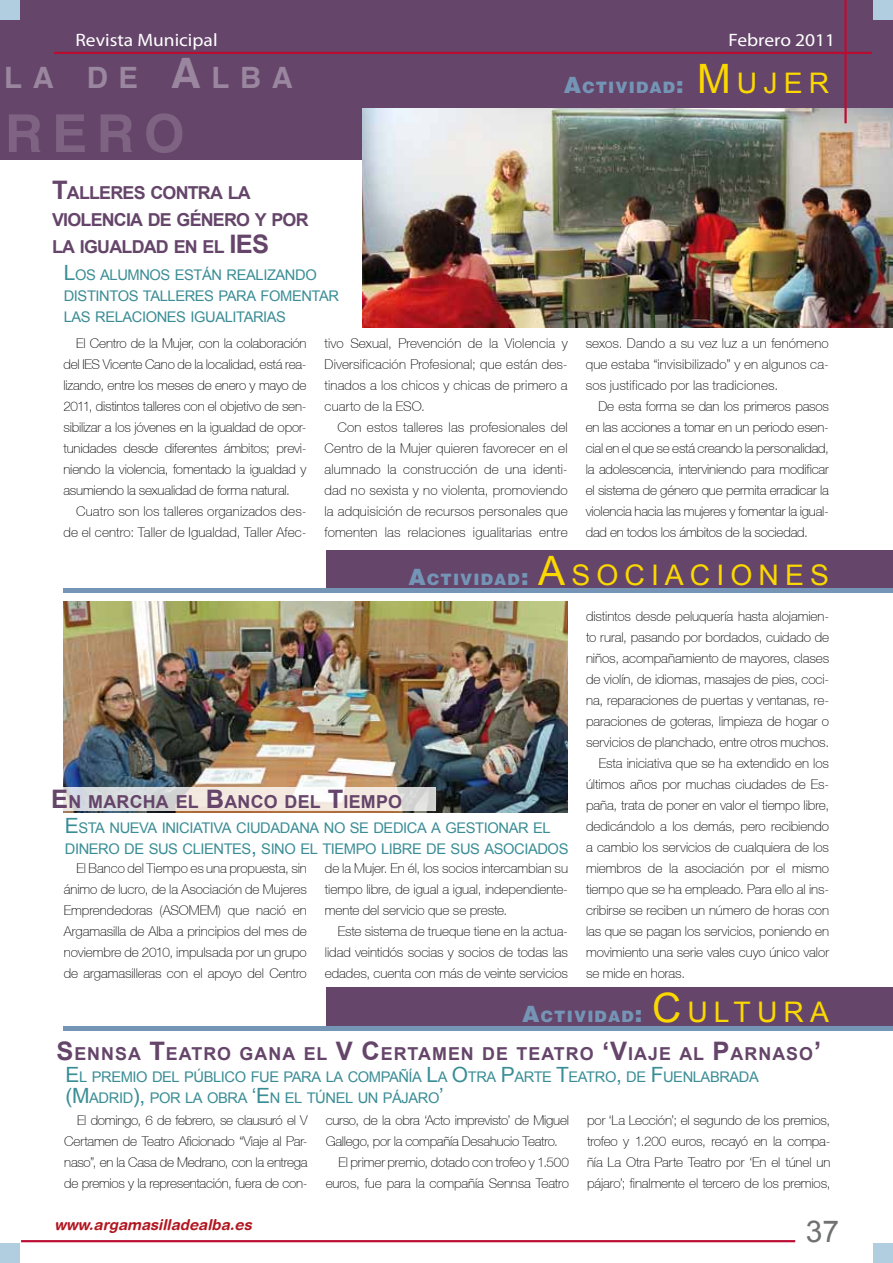
<style>
.page{position:relative;width:893px;height:1263px;background:#fff}
.page>*{position:absolute;margin:0;border:0;box-sizing:border-box;transform-origin:0 0}
.t1{font:700 52.5px "Helvetica";color:#7e6382}
.t2{font:30px "Arial";color:#707172}
.t3{font:700 29.4px "Helvetica";color:#9a869e}
.t4{font:28.35px "Arial";letter-spacing:.215em;color:#fbd800}
.t5{font:18px "Myriad Pro";color:#fff;scale:1.08 1}
.t6{font:700 17.85px/27px "Arial";letter-spacing:-.045em;color:#65456a}
.t7{font:700 17.85px "Arial";letter-spacing:.055em;color:#65456a}
.t8{font:700 17.85px "Arial";letter-spacing:.015em;color:#65456a}
.t9{font:900 15.75px "Helvetica";letter-spacing:.07em;color:#7495b6}
.t10{font:italic 700 15px "Helvetica Rounded";color:#b21721}
.t11{font:14.7px/21px "Arial";letter-spacing:-.03em;color:#3a8d95}
.t12{font:100 13.5px/21px "Helvetica 35";letter-spacing:-.005em;color:#000;text-align:justify}
.s1{font-size:42px}
.s2{font-size:22.5px}
.s3{font-family:"Arial";font-weight:400;font-size:40.5px;color:#fbd800}
.s4{font-family:"Arial";font-weight:400;font-size:28.35px;color:#fbd800}
.s5{font-size:25.5px}
.s6{font-size:21px}
.s7{font-family:"Helvetica";font-weight:900;font-size:22.5px;color:#7495b6}
.s8{font-family:"Helvetica";font-weight:900;font-size:15.75px;color:#7495b6}
.s9{font-size:40.5px}
</style>
<div class="page">
<hr style="left:21px;top:1240px;width:774px;height:2px;background:#bb0c32">
<div style="left:873px;top:1243px;width:20px;height:20px;background:#b0cedf"></div>
<div style="left:0;top:1243px;width:20px;height:20px;background:#b0cedf"></div>
<img style="left:64px;top:602px;width:503px;height:210px">
<svg style="left:63px;top:787px;width:373px;height:23px;background:#e8e3df"></svg>
<div style="left:282px;top:0;width:611px;height:159px;background:#65456a"></div>
<div style="left:0;top:0;width:319px;height:159px;background:#65456a"></div>
<hr style="left:54px;top:52px;width:818px;height:2px;background:#bb0c32">
<div style="left:873px;top:0;width:20px;height:20px;background:#b0cedf"></div>
<div style="left:0;top:0;width:20px;height:20px;background:#b0cedf"></div>
<img style="left:363px;top:108px;width:530px;height:219px">
<hr style="left:844px;top:0;width:3px;height:123px;background:#bb0c32">
<div style="left:326px;top:550px;width:567px;height:42px;background:#65456a"></div>
<hr style="left:64px;top:589px;width:829px;height:4px;background:#7495b6">
<div style="left:326px;top:988px;width:567px;height:42px;background:#65456a"></div>
<hr style="left:64px;top:1026px;width:829px;height:4px;background:#7495b6">
<h3 class="t5" style="left:75px;top:29px;width:133px">Revista Municipal</h3>
<h3 class="t5" style="left:728px;top:29px;width:100px">Febrero 2011</h3>
<h3 class="t3" style="left:4px;top:59px;width:289px">LA D E <span class="s1">A</span>LBA</h3>
<p class="t9" style="left:564px;top:77px;width:267px"><span class="s2">A</span>CTIVIDAD<span class="s2">:</span> <span class="s3">M</span> <span class="s4">U J E R</span></p>
<h1 class="t1" style="left:5px;top:102px;width:181px">RERO</h1>
<h3 class="t6" style="left:52px;top:179px;width:258px"><span class="s5">T</span>ALLERES CONTRA LA<br>VIOLENCIA DE GÉNERO Y POR<br>LA IGUALDAD EN EL <span class="s5">IES</span></h3>
<p class="t11" style="left:64px;top:265px;width:277px"><span class="s6">L</span>OS ALUMNOS ESTÁN REALIZANDO<br>DISTINTOS TALLERES PARA FOMENTAR<br>LAS RELACIONES IGUALITARIAS</p>
<p class="t12" style="left:63px;top:333px;width:245px;text-indent:13px">El Centro de la Mujer, con la colaboración del IES Vicente Cano de la localidad, está rea&shy;lizando, entre los meses de enero y mayo de 2011, distintos talleres con el objetivo de sen&shy;sibilizar a los jóvenes en la igualdad de opor&shy;tunidades desde diferentes ámbitos; previ&shy;niendo la violencia, fomentado la igualdad y asumiendo la sexualidad de forma natural.</p>
<p class="t12" style="left:63px;top:501px;width:245px;text-align:right">Cuatro son los talleres organizados des&shy;de el centro: Taller de Igualdad, Taller Afec-</p>
<p class="t12" style="left:325px;top:333px;width:245px">tivo Sexual, Prevención de la Violencia y Diversificación Profesional; que están des&shy;tinados a los chicos y chicas de primero a cuarto de la ESO.</p>
<p class="t12" style="left:325px;top:417px;width:245px;text-indent:13px">Con estos talleres las profesionales del Centro de la Mujer quieren favorecer en el alumnado la construcción de una identi&shy;dad no sexista y no violenta, promoviendo la adquisición de recursos personales que fomenten las relaciones igualitarias entre</p>
<p class="t12" style="left:586px;top:333px;width:245px">sexos. Dando a su vez luz a un fenómeno que estaba “invisibilizado” y en algunos ca&shy;sos justificado por las tradiciones.</p>
<p class="t12" style="left:586px;top:396px;width:245px;text-indent:13px">De esta forma se dan los primeros pasos en las acciones a tomar en un periodo esen&shy;cial en el que se está creando la personalidad, la adolescencia, interviniendo para modificar el sistema de género que permita erradicar la violencia hacia las mujeres y fomentar la igual&shy;dad en todos los ámbitos de la sociedad.</p>
<h3 class="t4" style="left:408px;top:556px;width:419px"><span class="s7">A</span><span class="s8">CTIVIDAD</span><span class="s7">:</span> <span class="s9">A</span>SOCIACIONES</h3>
<h3 class="t8" style="left:51px;top:790px;width:352px"><span class="s5">E</span>N MARCHA EL <span class="s5">B</span>ANCO DEL <span class="s5">T</span>IEMPO</h3>
<p class="t11" style="left:65px;top:818px;width:504px"><span class="s6">E</span>STA NUEVA INICIATIVA CIUDADANA NO SE DEDICA A GESTIONAR EL<br>DINERO DE SUS CLIENTES<span class="s6">,</span> SINO EL TIEMPO LIBRE DE SUS ASOCIADOS</p>
<p class="t12" style="left:64px;top:858px;width:245px;text-indent:13px">El Banco del Tiempo es una propuesta, sin ánimo de lucro, de la Asociación de Mujeres Emprendedoras (ASOMEM) que nació en Argamasilla de Alba a principios del mes de noviembre de 2010, impulsada por un grupo de argamasilleras con el apoyo del Centro</p>
<p class="t12" style="left:325px;top:858px;width:245px">de la Mujer. En él, los socios intercambian su tiempo libre, de igual a igual, independiente&shy;mente del servicio que se preste.</p>
<p class="t12" style="left:325px;top:921px;width:245px;text-indent:13px">Este sistema de trueque tiene en la actua&shy;lidad veintidós socias y socios de todas las edades, cuenta con más de veinte servicios</p>
<p class="t12" style="left:586px;top:606px;width:245px">distintos desde peluquería hasta alojamien-</p>
<p class="t12" style="left:586px;top:627px;width:245px">to rural, pasando por bordados, cuidado de</p>
<p class="t12" style="left:586px;top:648px;width:245px">niños, acompañamiento de mayores, clases</p>
<p class="t12" style="left:586px;top:669px;width:245px">de violín, de idiomas, masajes de pies, coci-</p>
<p class="t12" style="left:586px;top:690px;width:245px">na, reparaciones de puertas y ventanas, re-</p>
<p class="t12" style="left:586px;top:711px;width:245px">paraciones de goteras, limpieza de hogar o</p>
<p class="t12" style="left:586px;top:732px;width:245px">servicios de planchado, entre otros muchos.</p>
<p class="t12" style="left:599px;top:753px;width:232px">Esta iniciativa que se ha extendido en los</p>
<p class="t12" style="left:586px;top:774px;width:245px">últimos años por muchas ciudades de Es-</p>
<p class="t12" style="left:586px;top:795px;width:245px">paña, trata de poner en valor el tiempo libre,</p>
<p class="t12" style="left:586px;top:816px;width:245px">dedicándolo a los demás, pero recibiendo</p>
<p class="t12" style="left:586px;top:837px;width:245px">a cambio los servicios de cualquiera de los</p>
<p class="t12" style="left:586px;top:858px;width:245px">miembros de la asociación por el mismo</p>
<p class="t12" style="left:586px;top:879px;width:245px">tiempo que se ha empleado. Para ello al ins-</p>
<p class="t12" style="left:586px;top:900px;width:245px">cribirse se reciben un número de horas con</p>
<p class="t12" style="left:586px;top:921px;width:245px">las que se pagan los servicios, poniendo en</p>
<p class="t12" style="left:586px;top:942px;width:245px">movimiento una serie vales cuyo único valor</p>
<p class="t12" style="left:586px;top:963px;width:101px">se mide en horas.</p>
<p class="t9" style="left:522px;top:1006px;width:308px"><span class="s2">A</span>CTIVIDAD<span class="s2">:</span> <span class="s3">C</span> <span class="s4">U LT U R A</span></p>
<h3 class="t7" style="left:56px;top:1042px;width:766px"><span class="s5">S</span>ENNSA <span class="s5">T</span>EATRO GANA EL <span class="s5">V C</span>ERTAMEN DE TEATRO <span class="s5">‘V</span>IAJE AL <span class="s5">P</span>ARNASO<span class="s5">’</span></h3>
<p class="t11" style="left:66px;top:1067px;width:695px"><span class="s6">E</span>L PREMIO DEL PÚBLICO FUE PARA LA COMPAÑÍA <span class="s6">L</span>A <span class="s6">O</span>TRA <span class="s6">P</span>ARTE <span class="s6">T</span>EATRO<span class="s6">,</span> DE <span class="s6">F</span>UENLABRADA <span class="s6">(M</span>ADRID<span class="s6">),</span> POR LA OBRA <span class="s6">‘E</span>N EL TÚNEL UN PÁJARO<span class="s6">’</span></p>
<p class="t12" style="left:64px;top:1110px;width:245px;text-indent:13px">El domingo, 6 de febrero, se clausuró el V Certamen de Teatro Aficionado “Viaje al Par&shy;naso”, en la Casa de Medrano, con la entrega de premios y la representación, fuera de con-</p>
<p class="t12" style="left:326px;top:1110px;width:245px">curso, de la obra ‘Acto imprevisto’ de Miguel</p>
<p class="t12" style="left:326px;top:1131px;width:234px">Gallego, por la compañía Desahucio Teatro.</p>
<p class="t12" style="left:338px;top:1152px;width:232px">El primer premio, dotado con trofeo y 1.500</p>
<p class="t12" style="left:326px;top:1173px;width:245px">euros, fue para la compañía Sennsa Teatro</p>
<p class="t10" style="left:55px;top:1215px;width:199px">www.argamasilladealba.es</p>
<p class="t12" style="left:587px;top:1110px;width:245px">por ‘La Lección’; el segundo de los premios, trofeo y 1.200 euros, recayó en la compa&shy;ñía La Otra Parte Teatro por ‘En el túnel un pájaro’; finalmente el tercero de los premios,</p>
<h2 class="t2" style="left:806px;top:1212px;width:35px">37</h2>
</div>
